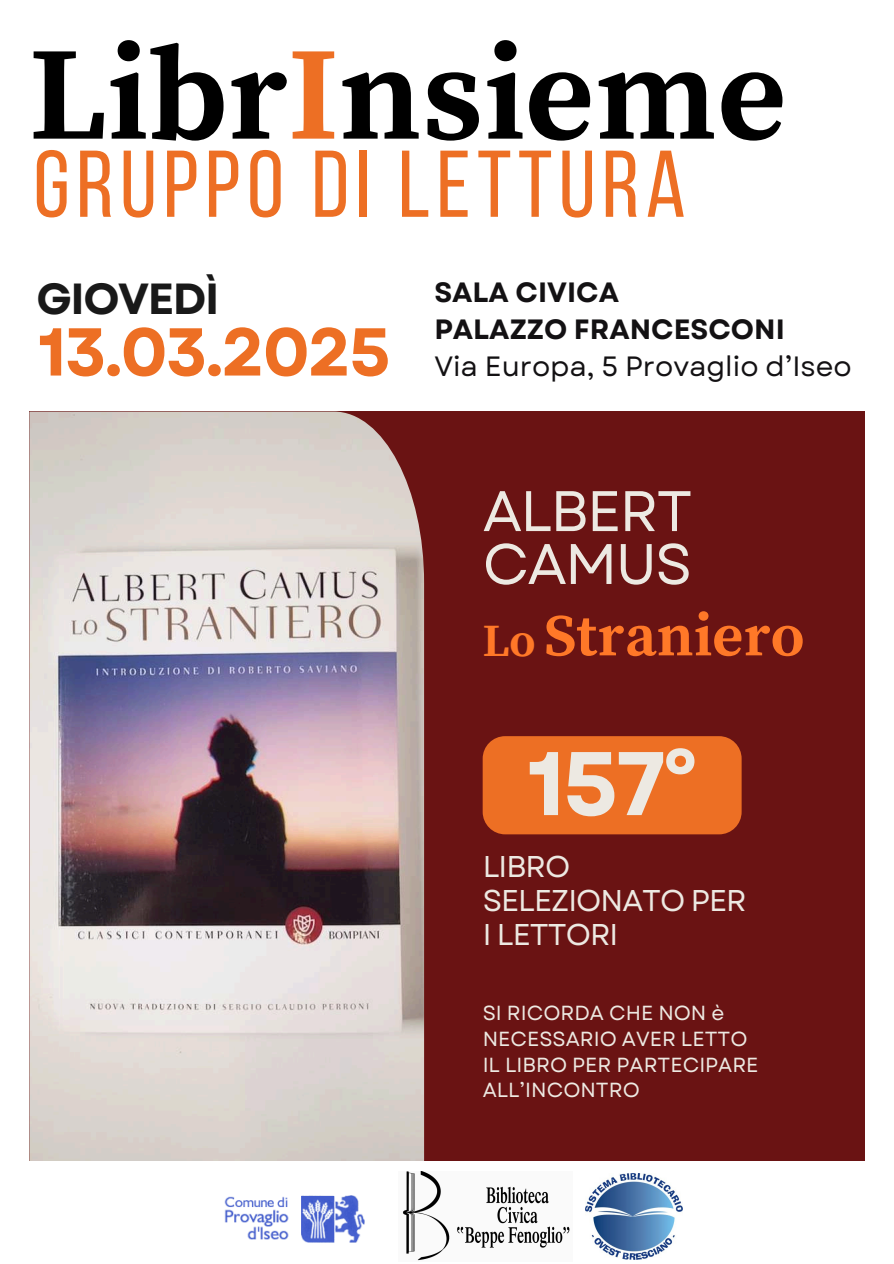
<style>
.page{position:relative;width:894px;height:1264px;background:#fff}
.page>*{position:absolute;margin:0;border:0;box-sizing:border-box;transform-origin:0 0}
.t1{font:700 133.05px "Source Serif Pro";color:#000}
.t2{font:94.5px "Bebas Neue";letter-spacing:.07em;color:#ed6f24}
.t3{font:700 90px "Garet";color:#ede9e2}
.t4{font:700 67.5px "Garet";letter-spacing:-.03em;color:#ed6f24}
.t5{font:700 59.55px "Source Serif Pro";color:#ff7828}
.t6{font:57px/52.8px "Garet";letter-spacing:-.03em;color:#ede9e2}
.t7{font:700 46.05px "Source Serif Pro";color:#ff7828}
.t8{font:700 43.5px "Garet";letter-spacing:-.03em;color:#191919}
.t9{font:30px/33.8px "Garet";letter-spacing:-.03em;color:#ede9e2}
.t10{font:700 27.9px "Garet";color:#131113}
.t11{font:27.9px "Garet";color:#131113}
.t12{font:20.4px "Garet";color:#ede9e2}
.s1{color:#ed6f24}
</style>
<div class="page">
<div style="left:29px;top:411px;width:835px;height:750px;background:#6a1313"></div>
<img style="left:29px;top:411px;width:395px;height:749px">
<div style="left:482px;top:736px;width:259px;height:98px;background:#ed6f24;border-radius:22px"></div>
<img style="left:402px;top:1171px;width:168px;height:90px">
<img style="left:224px;top:1195px;width:141px;height:48px">
<img style="left:585px;top:1173px;width:97px;height:86px">
<p class="t1" style="left:29px;top:16px;width:759px">Libr<span class="s1">I</span>nsieme</p>
<p class="t2" style="left:34px;top:146px;width:653px">GRUPPO DI LETTURA</p>
<h6 class="t8" style="left:36px;top:267px;width:184px">GIOVEDÌ</h6>
<p class="t4" style="left:38px;top:303px;width:354px">13.03.2025</p>
<h4 class="t10" style="left:434px;top:272px;width:186px">SALA CIVICA</h4>
<p class="t10" style="left:434px;top:309px;width:352px">PALAZZO FRANCESCONI</p>
<h5 class="t11" style="left:434px;top:346px;width:419px">Via Europa, 5 Provaglio d’Iseo</h5>
<p class="t6" style="left:482px;top:485px;width:211px">ALBERT<br>CAMUS</p>
<p class="t7" style="left:482px;top:613px;width:54px">Lo</p>
<h2 class="t5" style="left:544px;top:600px;width:261px">Straniero</h2>
<h3 class="t3" style="left:527px;top:718px;width:171px">157°</h3>
<p class="t9" style="left:482px;top:850px;width:265px">LIBRO<br>SELEZIONATO PER<br>I LETTORI</p>
<p class="t12" style="left:482px;top:997px;width:243px">SI RICORDA CHE NON è</p>
<p class="t12" style="left:482px;top:1023px;width:266px">NECESSARIO AVER LETTO</p>
<p class="t12" style="left:482px;top:1049px;width:277px">IL LIBRO PER PARTECIPARE</p>
<p class="t12" style="left:482px;top:1075px;width:159px">ALL’INCONTRO</p>
</div>
